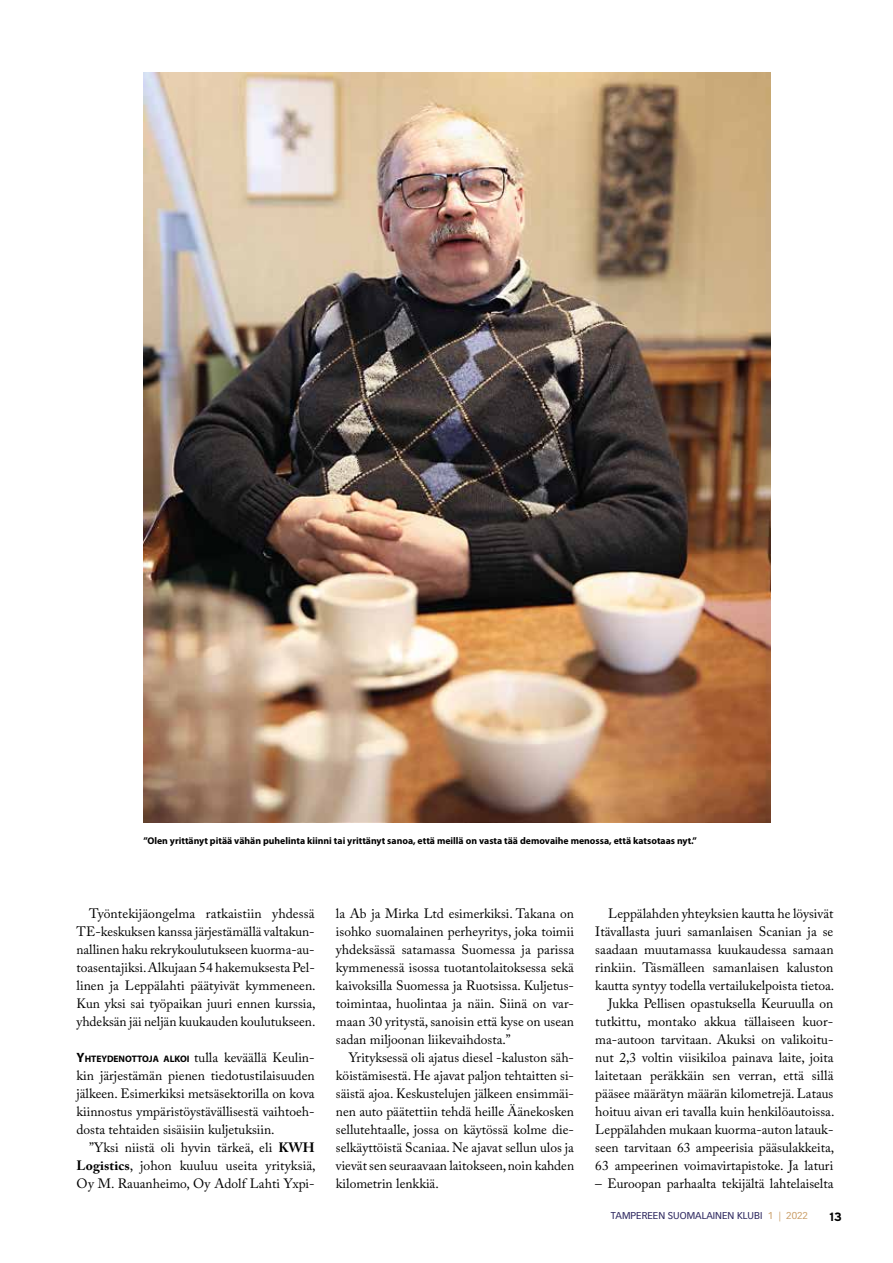
<style>
.page{position:relative;width:893px;height:1263px;background:#fff}
.page>*{position:absolute;margin:0;border:0;box-sizing:border-box;transform-origin:0 0}
.t1{font:13.5px/18px "Adobe Caslon Pro";color:#000;text-align:justify}
.t2{font:700 12px "Interstate";color:#000}
.t3{font:700 9.75px "Myriad Pro";color:#000}
.t4{font:9.75px "Vectora LT Std";color:#29235c}
.s1{font-family:"Myriad Pro";font-weight:700}
.s2{font-family:"Myriad Pro";font-weight:700;font-size:9.45px}
.s3{font-weight:700}
.s4{color:#ca9e67}
</style>
<div class="page">
<img style="left:143px;top:72px;width:628px;height:750px">
<p class="t3" style="left:143px;top:834px;width:555px">”Olen yrittänyt pitää vähän puhelinta kiinni tai yrittänyt sanoa, että meillä on vasta tää demovaihe menossa, että katsotaas nyt.”</p>
<p class="t1" style="left:77px;top:904px;width:241px;text-indent:13px">Työntekijäongelma ratkaistiin yhdessä TE-keskuksen kanssa järjestämällä valtakun&shy;nallinen haku rekrykoulutukseen kuorma-au&shy;toasentajiksi. Alkujaan 54 hakemuksesta Pel&shy;linen ja Leppälahti päätyivät kymmeneen.<br>Kun yksi sai työpaikan juuri ennen kurssia, yhdeksän jäi neljän kuukauden koulutukseen.</p>
<p class="t1" style="left:77px;top:1048px;width:240px"><span class="s1">Y</span><span class="s2">HTEYDENOTTOJA ALKOI</span> tulla keväällä Keulin&shy;kin järjestämän pienen tiedotustilaisuuden jälkeen. Esimerkiksi metsäsektorilla on kova kiinnostus ympäristöystävällisestä vaihtoeh&shy;dosta tehtaiden sisäisiin kuljetuksiin.</p>
<p class="t1" style="left:77px;top:1138px;width:241px;text-indent:13px">”Yksi niistä oli hyvin tärkeä, eli <span class="s3">KWH Logistics</span>, johon kuuluu useita yrityksiä, Oy M. Rauanheimo, Oy Adolf Lahti Yxpi-</p>
<p class="t1" style="left:336px;top:904px;width:240px">la Ab ja Mirka Ltd esimerkiksi. Takana on isohko suomalainen perheyritys, joka toimii yhdeksässä satamassa Suomessa ja parissa kymmenessä isossa tuotantolaitoksessa sekä kaivoksilla Suomessa ja Ruotsissa. Kuljetus&shy;toimintaa, huolintaa ja näin. Siinä on var&shy;maan 30 yritystä, sanoisin että kyse on usean sadan miljoonan liikevaihdosta.”</p>
<p class="t1" style="left:336px;top:1048px;width:240px;text-indent:13px">Yrityksessä oli ajatus diesel -kaluston säh&shy;köistämisestä. He ajavat paljon tehtaitten si&shy;säistä ajoa. Keskustelujen jälkeen ensimmäi&shy;nen auto päätettiin tehdä heille Äänekosken sellutehtaalle, jossa on käytössä kolme die&shy;selkäyttöistä Scaniaa. Ne ajavat sellun ulos ja vievät sen seuraavaan laitokseen, noin kahden kilometrin lenkkiä.</p>
<p class="t1" style="left:595px;top:904px;width:241px;text-align:right">Leppälahden yhteyksien kautta he löysivät Itävallasta juuri samanlaisen Scanian ja se saadaan muutamassa kuukaudessa samaan rinkiin. Täsmälleen samanlaisen kaluston kautta syntyy todella vertailukelpoista tietoa.<br>Jukka Pellisen opastuksella Keuruulla on tutkittu, montako akkua tällaiseen kuor&shy;ma-autoon tarvitaan. Akuksi on valikoitu&shy;nut 2,3 voltin viisikiloa painava laite, joita laitetaan peräkkäin sen verran, että sillä pääsee määrätyn määrän kilometrejä. Lataus hoituu aivan eri tavalla kuin henkilöautoissa.<br>Leppälahden mukaan kuorma-auton latauk&shy;seen tarvitaan 63 ampeerisia pääsulakkeita, 63 ampeerinen voimavirtapistoke. Ja laturi</p>
<p class="t1" style="left:595px;top:1174px;width:240px">– Euroopan parhaalta tekijältä lahtelaiselta</p>
<p class="t4" style="left:611px;top:1210px;width:198px">TAMPEREEN SUOMALAINEN KLUBI <span class="s4">1 | 2022</span></p>
<p class="t2" style="left:830px;top:1210px;width:14px">13</p>
</div>
